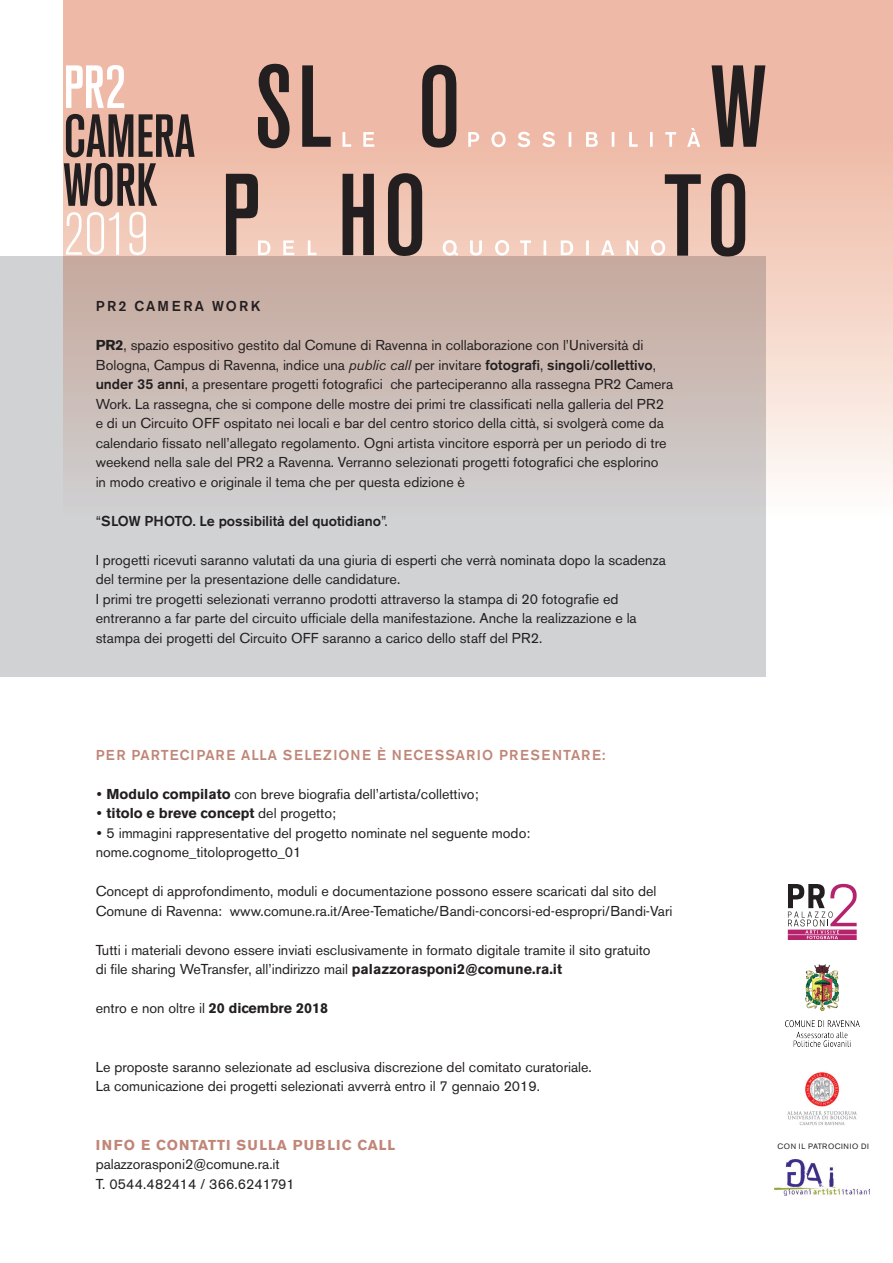
<style>
.page{position:relative;width:893px;height:1263px;background:#fff}
.page>*{position:absolute;margin:0;border:0;box-sizing:border-box;transform-origin:0 0}
.t1{font:14.25px/19.5px "Akzidenz Grotesk BE";color:#231f20}
.t2{font:500 14.25px "Akzidenz Grotesk BE";letter-spacing:.07em;color:#c08678}
.t3{font:500 14.25px "Akzidenz Grotesk BE";color:#231f20}
.t4{font:700 14.25px "Akzidenz Grotesk BE";color:#231f20}
.t5{font:700 14.25px "Akzidenz Grotesk BE";letter-spacing:.07em;color:#c08678}
.t6{font:500 14.25px "Akzidenz Grotesk BE";letter-spacing:.15em;color:#231f20}
.t7{font:7.65px "Akzidenz Grotesk BE";letter-spacing:.07em;color:#231f20}
.s1{font-weight:700}
.s2{font-style:italic}
.s3{font-weight:500}
.s4{font-weight:400}
.s5{font-family:"Gotham";font-weight:500}
</style>
<div class="page">
<div style="left:0;top:256px;width:765px;height:421px;background:#d1d2d4"></div>
<svg style="left:64px;top:0;width:829px;height:520px"></svg>
<svg style="left:258px;top:64px;width:73px;height:84px;background:#97776c"></svg>
<svg style="left:343px;top:173px;width:79px;height:83px;background:#7f6a63"></svg>
<svg style="left:422px;top:65px;width:34px;height:83px;background:#6c5750"></svg>
<svg style="left:712px;top:65px;width:53px;height:82px;background:#735c55"></svg>
<svg style="left:343px;top:132px;width:31px;height:15px"></svg>
<svg style="left:468px;top:128px;width:232px;height:19px;background:#f1c6b7"></svg>
<svg style="left:226px;top:173px;width:90px;height:82px;background:#c7a699"></svg>
<svg style="left:443px;top:174px;width:302px;height:83px;background:#d8b4a6"></svg>
<svg style="left:66px;top:212px;width:80px;height:43px"></svg>
<svg style="left:64px;top:163px;width:93px;height:43px;background:#7f6860"></svg>
<svg style="left:66px;top:114px;width:129px;height:43px;background:#80665e"></svg>
<svg style="left:66px;top:65px;width:58px;height:43px"></svg>
<img style="left:787px;top:1072px;width:70px;height:54px">
<img style="left:775px;top:1159px;width:94px;height:36px">
<svg style="left:788px;top:884px;width:69px;height:56px"></svg>
<img style="left:785px;top:964px;width:74px;height:82px">
<p class="t6" style="left:96px;top:297px;width:166px">PR2 CAMERA WORK</p>
<p class="t1" style="left:96px;top:335px;width:579px"><span class="s1">PR2</span>, spazio espositivo gestito dal Comune di Ravenna in collaborazione con l’Università di Bologna, Campus di Ravenna, indice una <span class="s2">public call</span> per invitare <span class="s3">fotografi</span>, <span class="s3">singoli</span>/<span class="s3">collettivo</span>, <span class="s3">under 35 anni</span>, a presentare progetti fotografici che parteciperanno alla rassegna PR2 Camera Work. La rassegna, che si compone delle mostre dei primi tre classificati nella galleria del PR2 e di un Circuito OFF ospitato nei locali e bar del centro storico della città, si svolgerà come da calendario fissato nell’allegato regolamento. Ogni artista vincitore esporrà per un periodo di tre weekend nella sale del PR2 a Ravenna. Verranno selezionati progetti fotografici che esplorino</p>
<p class="t1" style="left:96px;top:472px;width:371px">in modo creativo e originale il tema che per questa edizione è</p>
<p class="t3" style="left:96px;top:512px;width:294px"><span class="s4">“</span>SLOW PHOTO. Le possibilità del quotidiano<span class="s4">”.</span></p>
<p class="t1" style="left:96px;top:550px;width:572px">I progetti ricevuti saranno valutati da una giuria di esperti che verrà nominata dopo la scadenza del termine per la presentazione delle candidature.</p>
<p class="t1" style="left:96px;top:589px;width:543px">I primi tre progetti selezionati verranno prodotti attraverso la stampa di 20 fotografie ed entreranno a far parte del circuito ufficiale della manifestazione. Anche la realizzazione e la stampa dei progetti del Circuito OFF saranno a carico dello staff del PR2.</p>
<p class="t2" style="left:96px;top:746px;width:511px">PER PARTECIPARE ALLA SELEZIONE È NECESSARIO PRESENTARE:</p>
<p class="t1" style="left:96px;top:784px;width:384px"><span class="s5">•</span> <span class="s1">Modulo compilato</span> con breve biografia dell’artista/collettivo;</p>
<p class="t4" style="left:96px;top:805px;width:242px"><span class="s5">•</span> titolo e breve concept <span class="s4">del progetto;</span></p>
<p class="t1" style="left:96px;top:823px;width:436px"><span class="s5">•</span> 5 immagini rappresentative del progetto nominate nel seguente modo:</p>
<p class="t1" style="left:96px;top:842px;width:207px">nome.cognome_titoloprogetto_01</p>
<p class="t1" style="left:96px;top:881px;width:578px">Concept di approfondimento, moduli e documentazione possono essere scaricati dal sito del<br>Comune di Ravenna: www.comune.ra.it/Aree-Tematiche/Bandi-concorsi-ed-espropri/Bandi-Vari</p>
<p class="t1" style="left:96px;top:940px;width:556px">Tutti i materiali devono essere inviati esclusivamente in formato digitale tramite il sito gratuito</p>
<p class="t1" style="left:96px;top:959px;width:468px">di file sharing WeTransfer, all’indirizzo mail <span class="s1">palazzorasponi2@comune.ra.it</span></p>
<p class="t1" style="left:96px;top:998px;width:234px">entro e non oltre il <span class="s1">20 dicembre 2018</span></p>
<p class="t1" style="left:96px;top:1057px;width:498px">Le proposte saranno selezionate ad esclusiva discrezione del comitato curatoriale.</p>
<p class="t1" style="left:96px;top:1076px;width:446px">La comunicazione dei progetti selezionati avverrà entro il 7 gennaio 2019.</p>
<p class="t5" style="left:96px;top:1136px;width:301px">INFO E CONTATTI SULLA PUBLIC CALL</p>
<p class="t1" style="left:96px;top:1154px;width:186px">palazzorasponi2@comune.ra.it</p>
<p class="t1" style="left:96px;top:1174px;width:201px">T. 0544.482414 / 366.6241791</p>
<p class="t7" style="left:777px;top:1142px;width:93px">CON IL PATROCINIO DI</p>
</div>
